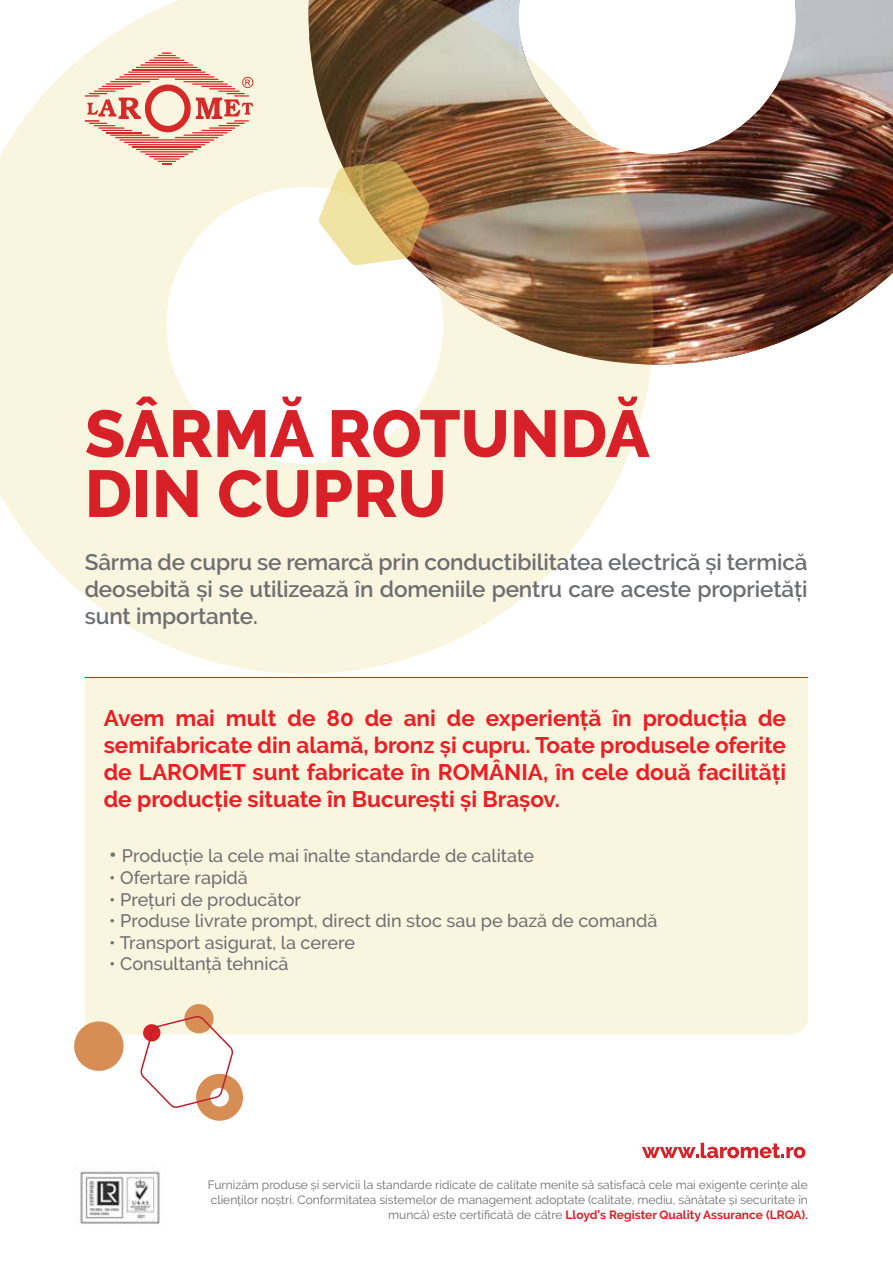
<style>
.page{position:relative;width:893px;height:1263px;background:#fff}
.page>*{position:absolute;margin:0;border:0;box-sizing:border-box;transform-origin:0 0}
.t1{font:700 22.5px/27px "Raleway";color:#ed1d24;text-align:justify}
.t2{font:600 22.5px/27px "Raleway";letter-spacing:-.005em;color:#6d6e71;text-align:justify}
.t3{font:500 18px "Raleway";color:#6d6e71}
.t4{font:12px/15px "Raleway";color:#6d6e71;text-align:right}
.s1{font-weight:700;font-size:21px}
.s2{font-weight:700;color:#da2128}
</style>
<div class="page">
<img style="left:654px;top:0;width:239px;height:364px">
<svg style="left:0;top:0;width:654px;height:674px;fill:#faf5df"></svg>
<svg style="left:319px;top:161px;width:110px;height:104px;background:#d2b67d"></svg>
<svg style="left:86px;top:397px;width:228px;height:60px"></svg>
<svg style="left:332px;top:410px;width:174px;height:47px;background:#e88682"></svg>
<svg style="left:514px;top:410px;width:41px;height:47px;background:#e26361"></svg>
<svg style="left:564px;top:397px;width:86px;height:60px;background:#ea958e"></svg>
<svg style="left:89px;top:470px;width:41px;height:47px;background:#e36b68"></svg>
<div style="left:136px;top:470px;width:11px;height:47px;background:#d72027"></div>
<svg style="left:156px;top:470px;width:41px;height:47px;background:#e26361"></svg>
<svg style="left:219px;top:470px;width:89px;height:47px;background:#e88d85"></svg>
<svg style="left:316px;top:470px;width:36px;height:47px;background:#e47470"></svg>
<svg style="left:358px;top:470px;width:85px;height:47px;background:#e57a75"></svg>
<div style="left:85px;top:676px;width:723px;height:358px;background:#faf5df"></div>
<img style="left:74px;top:1171px;width:86px;height:53px">
<svg style="left:642px;top:1143px;width:163px;height:15px"></svg>
<svg style="left:74px;top:1020px;width:51px;height:51px"></svg>
<svg style="left:139px;top:1003px;width:105px;height:118px"></svg>
<hr style="left:85px;top:677px;width:723px;height:1px;background:#ed1d24">
<hr style="left:119px;top:139px;width:95px;height:2px;background:#d52a27">
<svg style="left:124px;top:142px;width:86px;height:1px"></svg>
<hr style="left:124px;top:74px;width:86px;height:1px;background:#d52a27">
<hr style="left:128px;top:144px;width:77px;height:1px;background:#d52a27">
<hr style="left:128px;top:72px;width:77px;height:1px;background:#d52a27">
<hr style="left:132px;top:146px;width:69px;height:2px;background:#d52a27">
<hr style="left:132px;top:69px;width:69px;height:1px;background:#d52a27">
<hr style="left:136px;top:149px;width:61px;height:1px;background:#d52a27">
<hr style="left:136px;top:67px;width:61px;height:1px;background:#d52a27">
<hr style="left:140px;top:151px;width:53px;height:1px;background:#d52a27">
<hr style="left:115px;top:137px;width:44px;height:1px;background:#d52a27">
<hr style="left:175px;top:137px;width:43px;height:1px;background:#d52a27">
<hr style="left:145px;top:154px;width:43px;height:1px;background:#d52a27">
<svg style="left:140px;top:52px;width:53px;height:14px"></svg>
<svg style="left:149px;top:156px;width:35px;height:8px"></svg>
<svg style="left:85px;top:76px;width:169px;height:60px;background:#eeb6a6"></svg>
<h1 class="t2" style="left:85px;top:548px;width:724px">Sârma de cupru se remarcă prin conductibilitatea electrică și termică deosebită și se utilizează în domeniile pentru care aceste proprietăți sunt importante.</h1>
<h1 class="t1" style="left:104px;top:705px;width:684px">Avem mai mult de 80 de ani de experiență în producția de semifabricate din alamă, bronz și cupru. Toate produsele oferite de LAROMET sunt fabricate în ROMÂNIA, în cele două facilități de producție situate în București și Brașov.</h1>
<h2 class="t3" style="left:109px;top:846px;width:426px"><span class="s1">•</span> Producție la cele mai înalte standarde de calitate</h2>
<h2 class="t3" style="left:109px;top:867px;width:140px">• Ofertare rapidă</h2>
<h2 class="t3" style="left:109px;top:889px;width:193px">• Prețuri de producător</h2>
<h2 class="t3" style="left:109px;top:910px;width:550px">• Produse livrate prompt, direct din stoc sau pe bază de comandă</h2>
<h2 class="t3" style="left:109px;top:932px;width:247px">• Transport asigurat, la cerere</h2>
<h2 class="t3" style="left:109px;top:954px;width:181px">• Consultanță tehnică</h2>
<p class="t4" style="left:208px;top:1177px;width:602px">Furnizăm produse și servicii la standarde ridicate de calitate menite să satisfacă cele mai exigente cerințe ale clienților noștri. Conformitatea sistemelor de management adoptate (calitate, mediu, sănătate și securitate în muncă) este certificată de către <span class="s2">Lloyd’s Register Quality Assurance (LRQA).</span></p>
</div>
